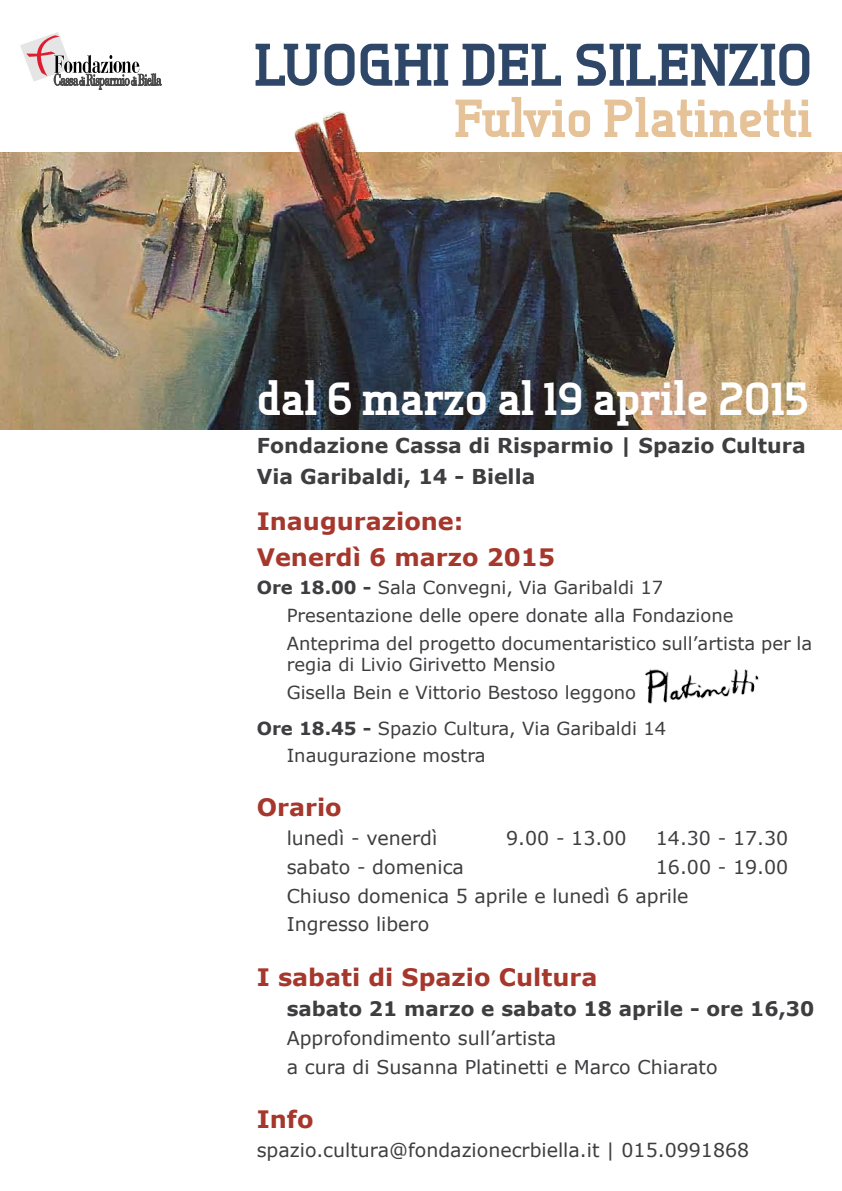
<style>
.page{position:relative;width:842px;height:1191px;background:#fff}
.page>*{position:absolute;margin:0;border:0;box-sizing:border-box;transform-origin:0 0}
.t1{font:800 60px "Tertre";color:#2e4667}
.t2{font:800 53.4px "Tertre";color:#e5c297}
.t3{font:800 46.5px "Tertre";color:#fff}
.t4{font:700 24px/35.8px "Verdana";color:#a5372c}
.t5{font:700 20.5px/31.6px "Verdana";color:#3e3d40}
.t6{font:700 20px "Verdana";color:#3e3d40}
.t7{font:19px/28.8px "Verdana";color:#3e3d40}
.t8{font:18px/27.6px "Verdana";color:#3e3d40}
.s1{font-weight:700}
</style>
<div class="page">
<img style="left:0;top:152px;width:842px;height:277px">
<svg style="left:20px;top:32px;width:141px;height:57px"></svg>
<img style="left:286px;top:111px;width:95px;height:88px">
<img style="left:645px;top:669px;width:114px;height:35px">
<h1 class="t1" style="left:254px;top:27px;width:559px">LUOGHI DEL SILENZIO</h1>
<h2 class="t2" style="left:454px;top:85px;width:359px">Fulvio Platinetti</h2>
<h3 class="t3" style="left:257px;top:369px;width:554px">dal 6 marzo al 19 aprile 2015</h3>
<p class="t5" style="left:257px;top:429px;width:550px">Fondazione Cassa di Risparmio | Spazio Cultura<br>Via Garibaldi, 14 - Biella</p>
<h3 class="t4" style="left:257px;top:503px;width:300px">Inaugurazione:<br>Venerdì 6 marzo 2015</h3>
<p class="t8" style="left:287px;top:574px;width:527px;text-indent:-30px"><span class="s1">Ore 18.00 -</span> Sala Convegni, Via Garibaldi 17<br>Presentazione delle opere donate alla Fondazione<br>Anteprima del progetto documentaristico sull’artista per la</p>
<p class="t8" style="left:287px;top:650px;width:351px">regia di Livio Girivetto Mensio<br>Gisella Bein e Vittorio Bestoso leggono</p>
<p class="t8" style="left:287px;top:714px;width:381px;text-indent:-30px"><span class="s1">Ore 18.45 -</span> Spazio Cultura, Via Garibaldi 14<br>Inaugurazione mostra</p>
<h3 class="t4" style="left:257px;top:789px;width:86px">Orario</h3>
<p class="t7" style="left:287px;top:823px;width:152px">lunedì - venerdì</p>
<p class="t7" style="left:506px;top:823px;width:122px">9.00 - 13.00</p>
<p class="t7" style="left:656px;top:823px;width:134px">14.30 - 17.30</p>
<p class="t7" style="left:287px;top:852px;width:179px">sabato - domenica</p>
<p class="t7" style="left:287px;top:852px;width:503px;text-indent:369px">16.00 - 19.00<br>Chiuso domenica 5 aprile e lunedì 6 aprile<br>Ingresso libero</p>
<h3 class="t4" style="left:257px;top:959px;width:342px">I sabati di Spazio Cultura</h3>
<p class="t6" style="left:287px;top:994px;width:529px">sabato 21 marzo e sabato 18 aprile - ore 16,30</p>
<p class="t7" style="left:287px;top:1023px;width:432px">Approfondimento sull’artista<br>a cura di Susanna Platinetti e Marco Chiarato</p>
<h3 class="t4" style="left:257px;top:1100px;width:58px">Info</h3>
<p class="t7" style="left:257px;top:1136px;width:494px">spazio.cultura@fondazionecrbiella.it | 015.0991868</p>
</div>
